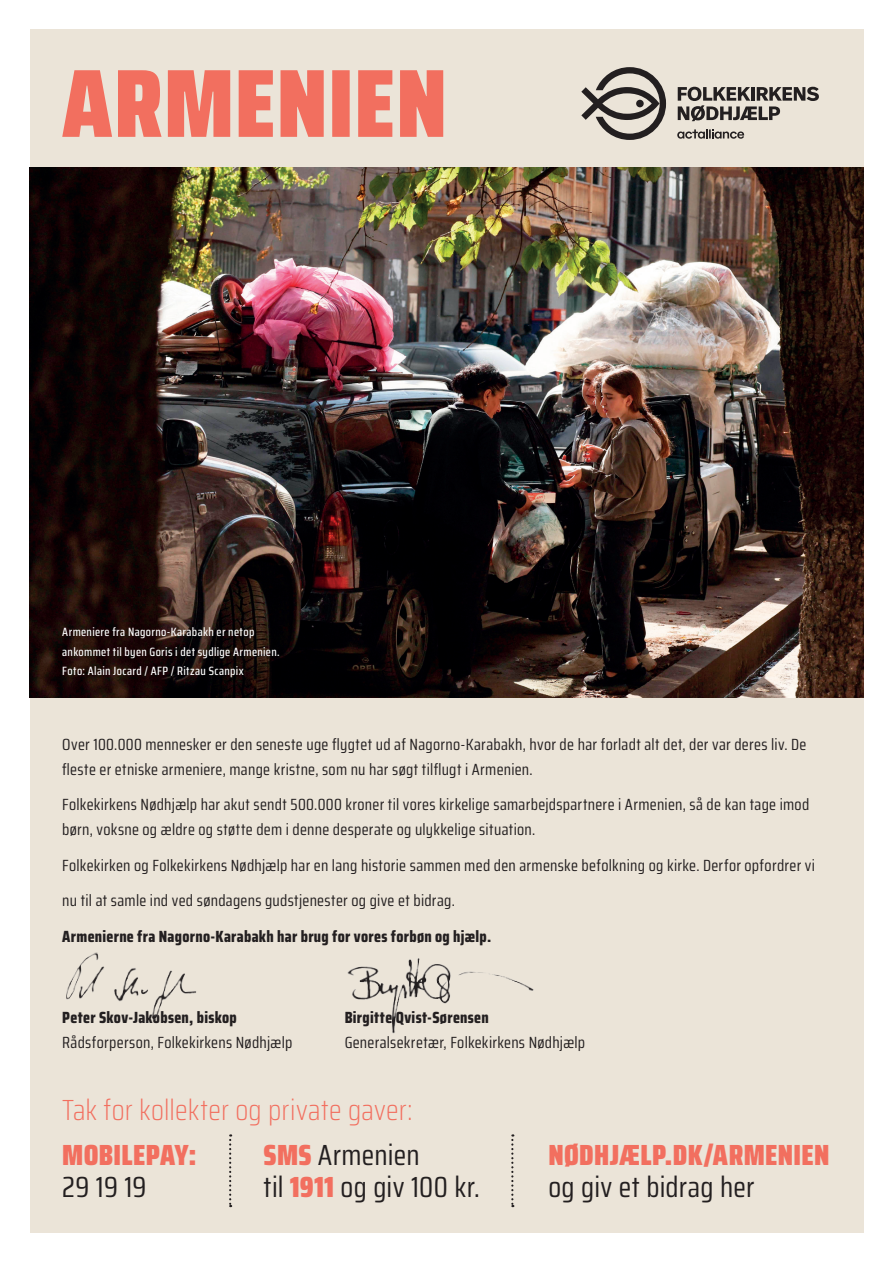
<style>
.page{position:relative;width:893px;height:1263px;background:#fff}
.page>*{position:absolute;margin:0;border:0;box-sizing:border-box;transform-origin:0 0}
.t1{font:29.1px/31.3px "Saira Condensed";letter-spacing:.01em;color:#231f20}
.t2{font:900 29.1px "Saira Condensed";letter-spacing:.01em;color:#f26f5f}
.t3{font:200 29.1px "Saira Condensed";letter-spacing:.01em;color:#f26f5f}
.t4{font:16.2px/24.9px "Saira Condensed";letter-spacing:.015em;color:#231f20}
.t5{font:800 16.2px "Saira Condensed";letter-spacing:.02em;color:#231f20}
.t6{font:500 12px/19.5px "Saira Condensed";letter-spacing:.03em;color:#fff}
.s1{font-weight:900;color:#f26f5f}
</style>
<div class="page">
<div style="left:30px;top:30px;width:833px;height:1203px;background:#ebe4d8"></div>
<svg style="left:62px;top:70px;width:381px;height:67px"></svg>
<svg style="left:677px;top:129px;width:67px;height:10px"></svg>
<svg style="left:678px;top:87px;width:141px;height:34px"></svg>
<svg style="left:581px;top:67px;width:85px;height:73px"></svg>
<img style="left:30px;top:167px;width:833px;height:530px">
<img style="left:347px;top:958px;width:187px;height:76px">
<img style="left:66px;top:952px;width:131px;height:68px">
<svg style="left:229px;top:1134px;width:2px;height:73px"></svg>
<svg style="left:511px;top:1134px;width:2px;height:73px"></svg>
<p class="t6" style="left:62px;top:622px;width:219px">Armeniere fra Nagorno-Karabakh er netop ankommet til byen Goris i det sydlige Armenien.<br>Foto: Alain Jocard / AFP / Ritzau Scanpix</p>
<p class="t4" style="left:62px;top:731px;width:746px">Over 100.000 mennesker er den seneste uge flygtet ud af Nagorno-Karabakh, hvor de har forladt alt det, der var deres liv. De fleste er etniske armeniere, mange kristne, som nu har søgt tilflugt i Armenien.</p>
<p class="t4" style="left:62px;top:792px;width:749px">Folkekirkens Nødhjælp har akut sendt 500.000 kroner til vores kirkelige samarbejdspartnere i Armenien, så de kan tage imod børn, voksne og ældre og støtte dem i denne desperate og ulykkelige situation.</p>
<p class="t4" style="left:62px;top:847px;width:754px;line-height:35.7px">Folkekirken og Folkekirkens Nødhjælp har en lang historie sammen med den armenske befolkning og kirke. Derfor opfordrer vi nu til at samle ind ved søndagens gudstjenester og give et bidrag.</p>
<p class="t5" style="left:62px;top:924px;width:430px">Armenierne fra Nagorno-Karabakh har brug for vores forbøn og hjælp.</p>
<p class="t5" style="left:62px;top:1005px;width:176px">Peter Skov-Jakobsen, biskop</p>
<p class="t4" style="left:62px;top:1029px;width:232px">Rådsforperson, Folkekirkens Nødhjælp</p>
<p class="t5" style="left:345px;top:1005px;width:146px">Birgitte Qvist-Sørensen</p>
<p class="t4" style="left:345px;top:1029px;width:242px">Generalsekretær, Folkekirkens Nødhjælp</p>
<h1 class="t3" style="left:62px;top:1089px;width:352px">Tak for kollekter og private gaver:</h1>
<h1 class="t2" style="left:62px;top:1133px;width:136px">MOBILEPAY:</h1>
<h1 class="t1" style="left:62px;top:1170px;width:86px">29 19 19</h1>
<h1 class="t1" style="left:264px;top:1139px;width:218px"><span class="s1">SMS</span> Armenien<br>til <span class="s1">1911</span> og giv 100 kr.</h1>
<h1 class="t2" style="left:548px;top:1133px;width:283px">NØDHJÆLP.DK/ARMENIEN</h1>
<h1 class="t1" style="left:548px;top:1170px;width:208px">og giv et bidrag her</h1>
</div>
